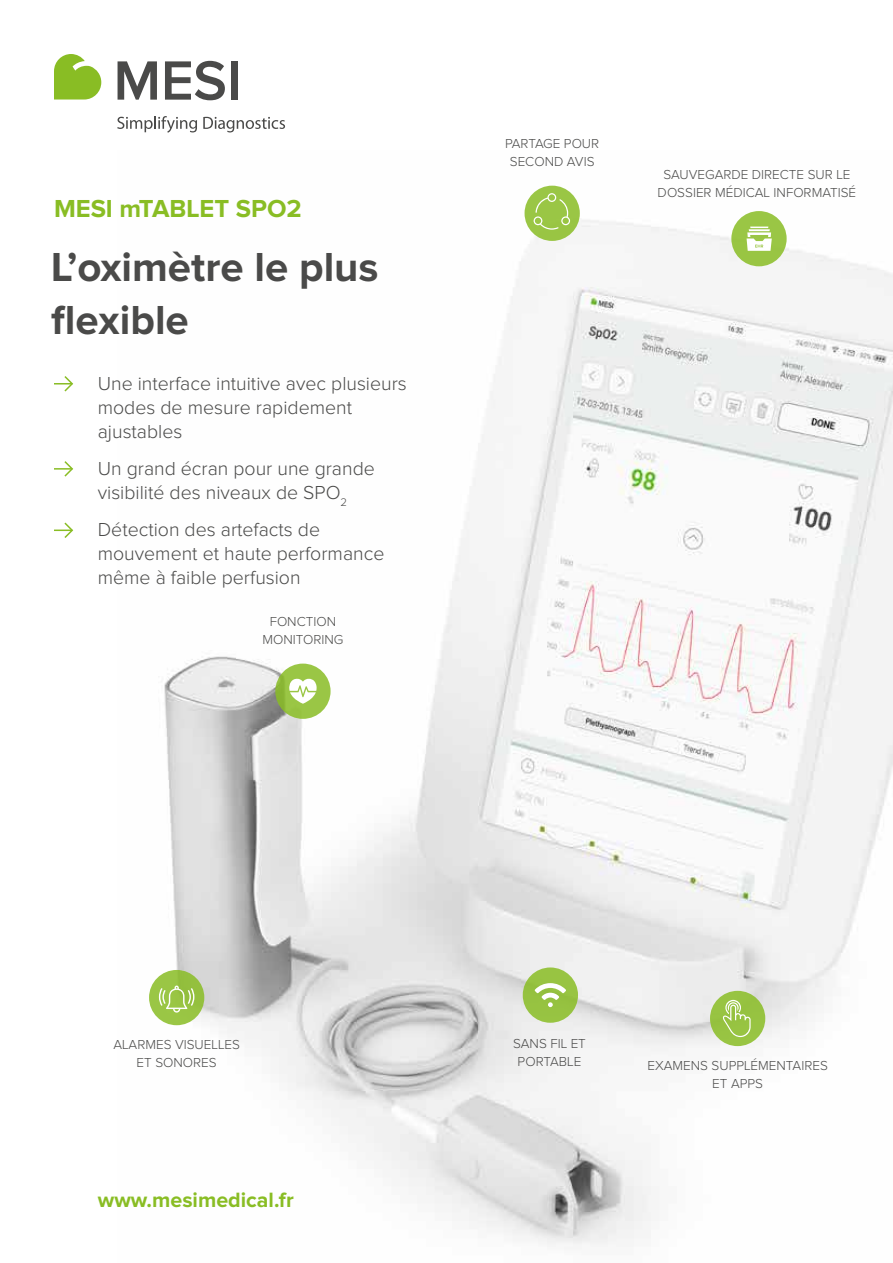
<style>
.page{position:relative;width:893px;height:1263px;background:#fff}
.page>*{position:absolute;margin:0;border:0;box-sizing:border-box;transform-origin:0 0}
.t1{font:700 42px/52.5px "Proxima Nova";color:#4a4a49}
.t2{font:700 25.5px "Proxima Nova";color:#89bd24}
.t3{font:700 21.45px "Proxima Nova";color:#89bd24}
.t4{font:300 19.5px/24px "Proxima Nova";color:#4a4a49}
.t5{font:300 13.5px/18px "Proxima Nova";color:#4a4a49;text-align:center}
</style>
<div class="page">
<img style="left:149px;top:185px;width:744px;height:1060px">
<svg style="left:54px;top:376px;width:20px;height:16px"></svg>
<svg style="left:54px;top:461px;width:20px;height:16px"></svg>
<svg style="left:54px;top:522px;width:20px;height:16px"></svg>
<svg style="left:54px;top:54px;width:47px;height:46px"></svg>
<svg style="left:118px;top:61px;width:39px;height:39px"></svg>
<svg style="left:165px;top:61px;width:60px;height:39px"></svg>
<div style="left:231px;top:61px;width:6px;height:39px;background:#4a4a49"></div>
<svg style="left:117px;top:116px;width:80px;height:17px"></svg>
<svg style="left:203px;top:117px;width:82px;height:15px"></svg>
<div style="left:523px;top:967px;width:55px;height:56px;background:#97c442;border-radius:50%"></div>
<svg style="left:535px;top:983px;width:31px;height:24px"></svg>
<div style="left:731px;top:211px;width:56px;height:55px;background:#9ac645;border-radius:50%"></div>
<svg style="left:747px;top:227px;width:25px;height:24px"></svg>
<div style="left:710px;top:991px;width:55px;height:55px;background:#98c442;border-radius:50%"></div>
<svg style="left:722px;top:1000px;width:29px;height:37px"></svg>
<div style="left:525px;top:186px;width:55px;height:55px;background:#9ac645;border-radius:50%"></div>
<svg style="left:534px;top:193px;width:36px;height:37px"></svg>
<div style="left:149px;top:970px;width:55px;height:55px;background:#9ac645;border-radius:50%"></div>
<svg style="left:159px;top:985px;width:35px;height:27px"></svg>
<svg style="left:275px;top:664px;width:56px;height:55px;background:#98c345"></svg>
<svg style="left:289px;top:679px;width:28px;height:25px"></svg>
<h2 class="t2" style="left:54px;top:196px;width:249px">MESI mTABLET SPO2</h2>
<h1 class="t1" style="left:51px;top:243px;width:329px">L’oximètre le plus flexible</h1>
<p class="t4" style="left:98px;top:373px;width:311px">Une interface intuitive avec plusieurs modes de mesure rapidement ajustables</p>
<p class="t4" style="left:98px;top:457px;width:279px">Un grand écran pour une grande visibilité des niveaux de SPO<sub>2</sub></p>
<p class="t4" style="left:98px;top:518px;width:288px">Détection des artefacts de mouvement et haute performance même à faible perfusion</p>
<p class="t5" style="left:262px;top:613px;width:83px">FONCTION<br>MONITORING</p>
<p class="t5" style="left:505px;top:135px;width:96px">PARTAGE POUR<br>SECOND AVIS</p>
<p class="t5" style="left:658px;top:166px;width:200px">SAUVEGARDE DIRECTE SUR LE<br>DOSSIER MÉDICAL INFORMATISÉ</p>
<p class="t5" style="left:113px;top:1036px;width:128px">ALARMES VISUELLES<br>ET SONORES</p>
<p class="t3" style="left:98px;top:1190px;width:197px">www.mesimedical.fr</p>
<p class="t5" style="left:513px;top:1035px;width:74px">SANS FIL ET<br>PORTABLE</p>
<p class="t5" style="left:647px;top:1057px;width:182px">EXAMENS SUPPLÉMENTAIRES<br>ET APPS</p>
</div>
